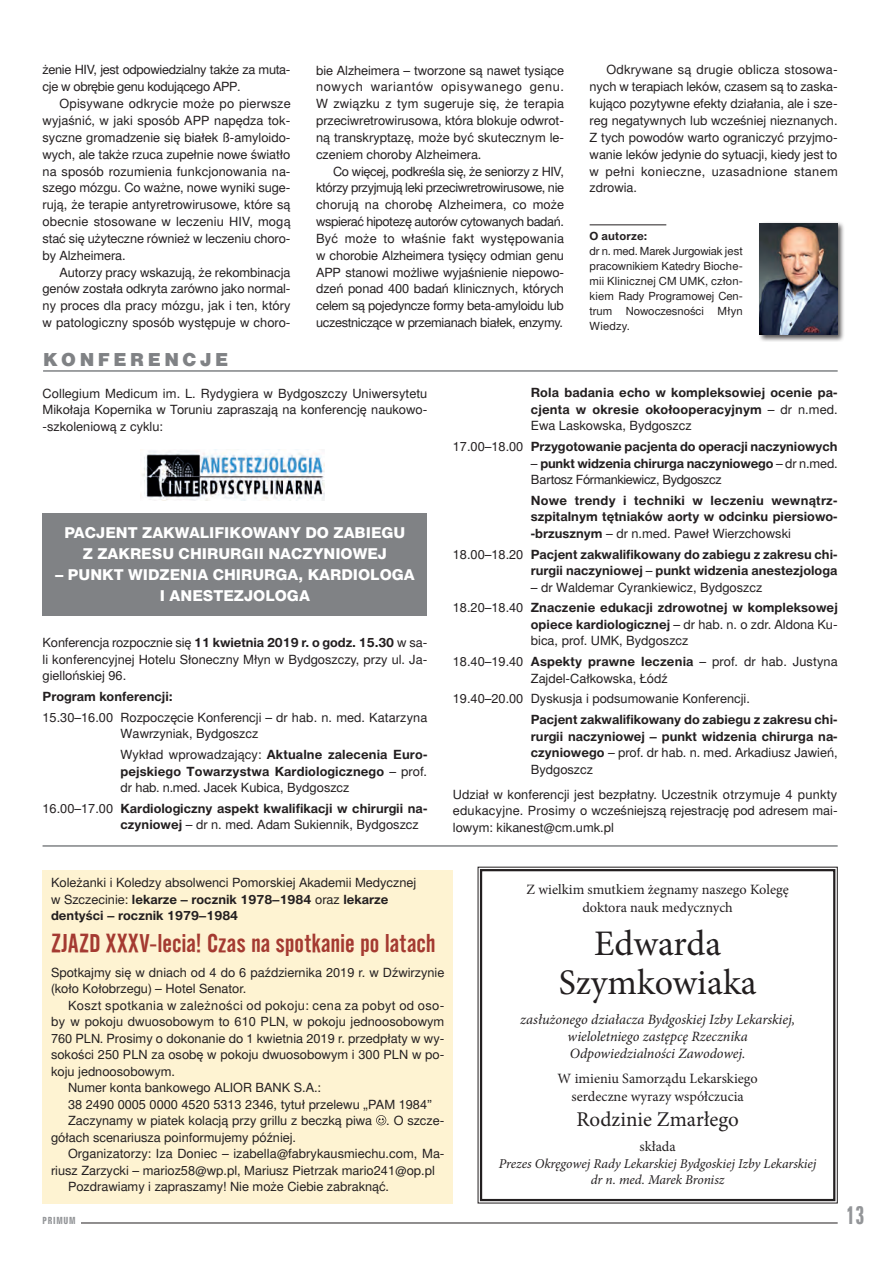
<style>
.page{position:relative;width:893px;height:1263px;background:#fff}
.page>*{position:absolute;margin:0;border:0;box-sizing:border-box;transform-origin:0 0}
.t1{font:36px/39px "Minion Pro";color:#231f20;text-align:center}
.tytul_informacje{font:25.5px "Alternate Gothic No 2 EU Normal";color:#a43a31;scale:1.05 1}
.t2{font:23.1px "Zurich Bd X Cn PL";color:#939598;scale:.82 1}
.t3{font:21px "Minion Pro";color:#231f20}
.naglowek{font:18px "Switzer EFN Black";letter-spacing:.2em;color:#808285}
.Domy_lnie{font:15px/21px "Switzer EFN Heavy";color:#fff;text-align:center}
.t4{font:14.25px "Minion Pro";color:#231f20}
.t5{font:italic 14.25px "Minion Pro";letter-spacing:-.005em;color:#231f20}
.t6{font:italic 13.5px "Minion Pro";letter-spacing:-.01em;color:#231f20}
.tekst_bez_przyklej{font:12.75px/16.5px "Switzer EFN";color:#231f20}
.tekst_wciecie{font:12.75px/16.8px "Switzer EFN";letter-spacing:-.005em;color:#231f20;text-align:justify}
.tekst_bez_przyklej-2{font:700 12.75px/16.5px "Switzer EFN";color:#231f20;text-align:justify}
.tekst_bez_przyklej-3{font:12.75px/16.5px "Switzer EFN";letter-spacing:-.03em;color:#231f20}
.tekst_wciecie-2{font:12.75px/16.8px "Switzer EFN";letter-spacing:-.025em;color:#231f20}
.notka_o_autorze{font:11.25px/15px "Switzer EFN";letter-spacing:-.005em;color:#231f20;text-align:justify}
.notka_o_autorze-2{font:700 11.25px "Switzer EFN";letter-spacing:.02em;color:#231f20}
.t7{font:9px "Zurich Bd X Cn PL";letter-spacing:.08em;color:#939598}
.s1{font-weight:700}
.s2{font-weight:400}
</style>
<div class="page">
<hr style="left:43px;top:1223px;width:795px;height:1px;background:#231f20">
<div style="left:43px;top:1216px;width:38px;height:9px;background:#fff"></div>
<div style="left:758px;top:221px;width:87px;height:121px;background:#231f20;opacity:.75"></div>
<img style="left:760px;top:223px;width:78px;height:112px">
<hr style="left:590px;top:225px;width:76px;height:1px;background:#231f20">
<div style="left:43px;top:870px;width:410px;height:333px;background:#fef3d2"></div>
<svg style="left:376px;top:1115px;width:10px;height:10px"></svg>
<hr style="left:43px;top:370px;width:795px;height:2px;background:#808285">
<div style="left:43px;top:513px;width:384px;height:103px;background:#808285"></div>
<img style="left:142px;top:450px;width:183px;height:50px">
<hr style="left:43px;top:845px;width:795px;height:2px;background:#808285">
<svg style="left:477px;top:866px;width:361px;height:338px"></svg>
<div style="left:480px;top:869px;width:355px;height:332px;border:2px solid #231f20"></div>
<p class="tekst_wciecie-2" style="left:43px;top:62px;width:250px">żenie HIV, jest odpowiedzialny także za muta&shy;cje w obrębie genu kodującego APP.</p>
<p class="tekst_wciecie" style="left:43px;top:96px;width:250px;text-indent:17px">Opisywane odkrycie może po pierwsze wyjaśnić, w jaki sposób APP napędza tok&shy;syczne gromadzenie się białek ß-amyloido&shy;wych, ale także rzuca zupełnie nowe światło na sposób rozumienia funkcjonowania na&shy;szego mózgu. Co ważne, nowe wyniki suge&shy;rują, że terapie antyretrowirusowe, które są obecnie stosowane w leczeniu HIV, mogą stać się użyteczne również w leczeniu choro&shy;by Alzheimera.</p>
<p class="tekst_wciecie" style="left:43px;top:264px;width:250px;text-indent:17px">Autorzy pracy wskazują, że rekombinacja genów została odkryta zarówno jako normal&shy;ny proces dla pracy mózgu, jak i ten, który w patologiczny sposób występuje w choro-</p>
<p class="naglowek" style="left:43px;top:349px;width:187px">KONFERENCJE</p>
<p class="tekst_wciecie" style="left:316px;top:62px;width:250px">bie Alzheimera – tworzone są nawet tysiące nowych wariantów opisywanego genu.<br>W związku z tym sugeruje się, że terapia przeciwretrowirusowa, która blokuje odwrot&shy;ną transkryptazę, może być skutecznym le&shy;czeniem choroby Alzheimera.</p>
<p class="tekst_wciecie" style="left:316px;top:163px;width:250px;text-indent:17px">Co więcej, podkreśla się, że seniorzy z HIV, którzy przyjmują leki przeciwretrowirusowe, nie chorują na chorobę Alzheimera, co może wspierać hipotezę autorów cytowanych badań.<br>Być może to właśnie fakt występowania w chorobie Alzheimera tysięcy odmian genu APP stanowi możliwe wyjaśnienie niepowo&shy;dzeń ponad 400 badań klinicznych, których celem są pojedyncze formy beta-amyloidu lub uczestniczące w przemianach białek, enzymy.</p>
<p class="tekst_wciecie" style="left:590px;top:62px;width:250px;text-indent:17px">Odkrywane są drugie oblicza stosowa&shy;nych w terapiach leków, czasem są to zaska&shy;kująco pozytywne efekty działania, ale i sze&shy;reg negatywnych lub wcześniej nieznanych.<br>Z tych powodów warto ograniczyć przyjmo&shy;wanie leków jedynie do sytuacji, kiedy jest to w pełni konieczne, uzasadnione stanem zdrowia.</p>
<p class="notka_o_autorze-2" style="left:590px;top:229px;width:59px">O autorze:</p>
<p class="notka_o_autorze" style="left:590px;top:244px;width:155px">dr n. med. Marek Jurgowiak jest pracownikiem Katedry Bioche&shy;mii Klinicznej CM UMK, człon&shy;kiem Rady Programowej Cen&shy;trum Nowoczesności Młyn Wiedzy.</p>
<p class="tekst_bez_przyklej" style="left:43px;top:385px;width:386px;text-align:justify">Collegium Medicum im. L. Rydygiera w Bydgoszczy Uniwersytetu Mikołaja Kopernika w Toruniu zapraszają na konferencję naukowo--szkoleniową z cyklu:</p>
<p class="Domy_lnie" style="left:64px;top:523px;width:342px">PACJENT ZAKWALIFIKOWANY DO ZABIEGU<br>Z ZAKRESU CHIRURGII NACZYNIOWEJ</p>
<p class="Domy_lnie" style="left:55px;top:565px;width:361px">– PUNKT WIDZENIA CHIRURGA, KARDIOLOGA<br>I ANESTEZJOLOGA</p>
<p class="tekst_bez_przyklej" style="left:43px;top:635px;width:386px;text-align:justify">Konferencja rozpocznie się <span class="s1">11 kwietnia 2019 r. o godz. 15.30</span> w sa&shy;li konferencyjnej Hotelu Słoneczny Młyn w Bydgoszczy, przy ul. Ja&shy;giellońskiej 96.</p>
<p class="tekst_bez_przyklej-2" style="left:43px;top:688px;width:132px">Program konferencji:</p>
<p class="tekst_bez_przyklej" style="left:121px;top:709px;width:308px;text-indent:-78px">15.30–16.00 Rozpoczęcie Konferencji – dr hab. n. med. Katarzyna<br>Wawrzyniak, Bydgoszcz</p>
<p class="tekst_bez_przyklej" style="left:121px;top:747px;width:308px;text-align:justify">Wykład wprowadzający: <span class="s1">Aktualne zalecenia Euro&shy;pejskiego Towarzystwa Kardiologicznego</span> – prof. dr hab. n.med. Jacek Kubica, Bydgoszcz</p>
<p class="tekst_bez_przyklej-2" style="left:121px;top:800px;width:308px;text-indent:-78px"><span class="s2">16.00–17.00</span> Kardiologiczny aspekt kwalifikacji w chirurgii na&shy;czyniowej <span class="s2">– dr n. med. Adam Sukiennik, Bydgoszcz</span></p>
<p class="tekst_bez_przyklej-2" style="left:531px;top:385px;width:308px">Rola badania echo w kompleksowiej ocenie pa&shy;cjenta w okresie okołooperacyjnym <span class="s2">– dr n.med.<br>Ewa Laskowska, Bydgoszcz</span></p>
<p class="tekst_bez_przyklej-2" style="left:453px;top:438px;width:386px"><span class="s2">17.00–18.00</span> Przygotowanie pacjenta do operacji naczyniowych</p>
<p class="tekst_bez_przyklej-3" style="left:531px;top:455px;width:308px">– <span class="s1">punkt widzenia chirurga naczyniowego</span> – dr n.med.<br>Bartosz Fórmankiewicz, Bydgoszcz</p>
<p class="tekst_bez_przyklej-2" style="left:531px;top:492px;width:308px">Nowe trendy i techniki w leczeniu wewnątrz&shy;szpitalnym tętniaków aorty w odcinku piersiowo--brzusznym <span class="s2">– dr n.med. Paweł Wierzchowski</span></p>
<p class="tekst_bez_przyklej-2" style="left:453px;top:546px;width:386px;text-align:right"><span class="s2">18.00–18.20</span> Pacjent zakwalifikowany do zabiegu z zakresu chi&shy;rurgii naczyniowej <span class="s2">–</span> punkt widzenia anestezjologa</p>
<p class="tekst_bez_przyklej" style="left:531px;top:579px;width:233px">– dr Waldemar Cyrankiewicz, Bydgoszcz</p>
<p class="tekst_bez_przyklej-2" style="left:531px;top:600px;width:308px;text-indent:-78px"><span class="s2">18.20–18.40</span> Znaczenie edukacji zdrowotnej w kompleksowej opiece kardiologicznej <span class="s2">– dr hab. n. o zdr. Aldona Ku&shy;bica, prof. UMK, Bydgoszcz</span></p>
<p class="tekst_bez_przyklej" style="left:531px;top:654px;width:308px;text-indent:-78px">18.40–19.40 <span class="s1">Aspekty prawne leczenia</span> – prof. dr hab. Justyna<br>Zajdel-Całkowska, Łódź</p>
<p class="tekst_bez_przyklej" style="left:453px;top:691px;width:299px">19.40–20.00 Dyskusja i podsumowanie Konferencji.</p>
<p class="tekst_bez_przyklej-2" style="left:531px;top:711px;width:308px">Pacjent zakwalifikowany do zabiegu z zakresu chi&shy;rurgii naczyniowej – punkt widzenia chirurga na&shy;czyniowego <span class="s2">– prof. dr hab. n. med. Arkadiusz Jawień, Bydgoszcz</span></p>
<p class="tekst_bez_przyklej" style="left:453px;top:786px;width:386px;text-align:justify">Udział w konferencji jest bezpłatny. Uczestnik otrzymuje 4 punkty edukacyjne. Prosimy o wcześniejszą rejestrację pod adresem mai&shy;lowym: kikanest@cm.umk.pl</p>
<p class="tekst_bez_przyklej" style="left:51px;top:875px;width:367px">Koleżanki i Koledzy absolwenci Pomorskiej Akademii Medycznej w Szczecinie: <span class="s1">lekarze – rocznik 1978–1984</span> oraz <span class="s1">lekarze dentyści – rocznik 1979–1984</span></p>
<p class="tytul_informacje" style="left:51px;top:929px;width:368px">ZJAZD XXXV-lecia! Czas na spotkanie po latach</p>
<p class="tekst_bez_przyklej" style="left:51px;top:964px;width:395px">Spotkajmy się w dniach od 4 do 6 października 2019 r. w Dźwirzynie (koło Kołobrzegu) – Hotel Senator.</p>
<p class="tekst_bez_przyklej" style="left:51px;top:997px;width:395px;text-align:justify;text-indent:17px">Koszt spotkania w zależności od pokoju: cena za pobyt od oso&shy;by w pokoju dwuosobowym to 610 PLN, w pokoju jednoosobowym 760 PLN. Prosimy o dokonanie do 1 kwietnia 2019 r. przedpłaty w wy&shy;sokości 250 PLN za osobę w pokoju dwuosobowym i 300 PLN w po&shy;koju jednoosobowym.</p>
<p class="tekst_bez_przyklej" style="left:68px;top:1080px;width:255px">Numer konta bankowego ALIOR BANK S.A.:</p>
<p class="tekst_bez_przyklej" style="left:68px;top:1096px;width:365px">38 2490 0005 0000 4520 5313 2346, tytuł przelewu „PAM 1984”</p>
<p class="tekst_bez_przyklej" style="left:51px;top:1113px;width:395px;text-indent:17px">Zaczynamy w piatek kolacją przy grillu z beczką piwa . O szcze&shy;gółach scenariusza poinformujemy później.</p>
<p class="tekst_bez_przyklej" style="left:51px;top:1146px;width:395px;text-indent:17px">Organizatorzy: Iza Doniec – izabella@fabrykausmiechu.com, Ma&shy;riusz Zarzycki – marioz58@wp.pl, Mariusz Pietrzak mario241@op.pl</p>
<p class="tekst_bez_przyklej" style="left:68px;top:1179px;width:323px">Pozdrawiamy i zapraszamy! Nie może Ciebie zabraknąć.</p>
<p class="t4" style="left:527px;top:880px;width:264px">Z wielkim smutkiem żegnamy naszego Kolegę</p>
<p class="t4" style="left:582px;top:897px;width:152px">doktora nauk medycznych</p>
<p class="t1" style="left:559px;top:924px;width:199px">Edwarda<br>Szymkowiaka</p>
<p class="t5" style="left:520px;top:1009px;width:276px">zasłużonego działacza Bydgoskiej Izby Lekarskiej,</p>
<p class="t5" style="left:568px;top:1026px;width:182px">wieloletniego zastępcę Rzecznika</p>
<p class="t5" style="left:570px;top:1043px;width:177px">Odpowiedzialności Zawodowej.</p>
<p class="t4" style="left:558px;top:1069px;width:202px">W imieniu Samorządu Lekarskiego</p>
<p class="t4" style="left:571px;top:1086px;width:174px">serdeczne wyrazy współczucia</p>
<p class="t3" style="left:577px;top:1105px;width:164px">Rodzinie Zmarłego</p>
<p class="t4" style="left:640px;top:1137px;width:38px">składa</p>
<p class="t6" style="left:499px;top:1154px;width:319px">Prezes Okręgowej Rady Lekarskiej Bydgoskiej Izby Lekarskiej</p>
<p class="t6" style="left:591px;top:1170px;width:135px">dr n. med. Marek Bronisz</p>
<p class="t7" style="left:43px;top:1214px;width:35px">PRIMUM</p>
<h3 class="t2" style="left:846px;top:1200px;width:24px">13</h3>
</div>
